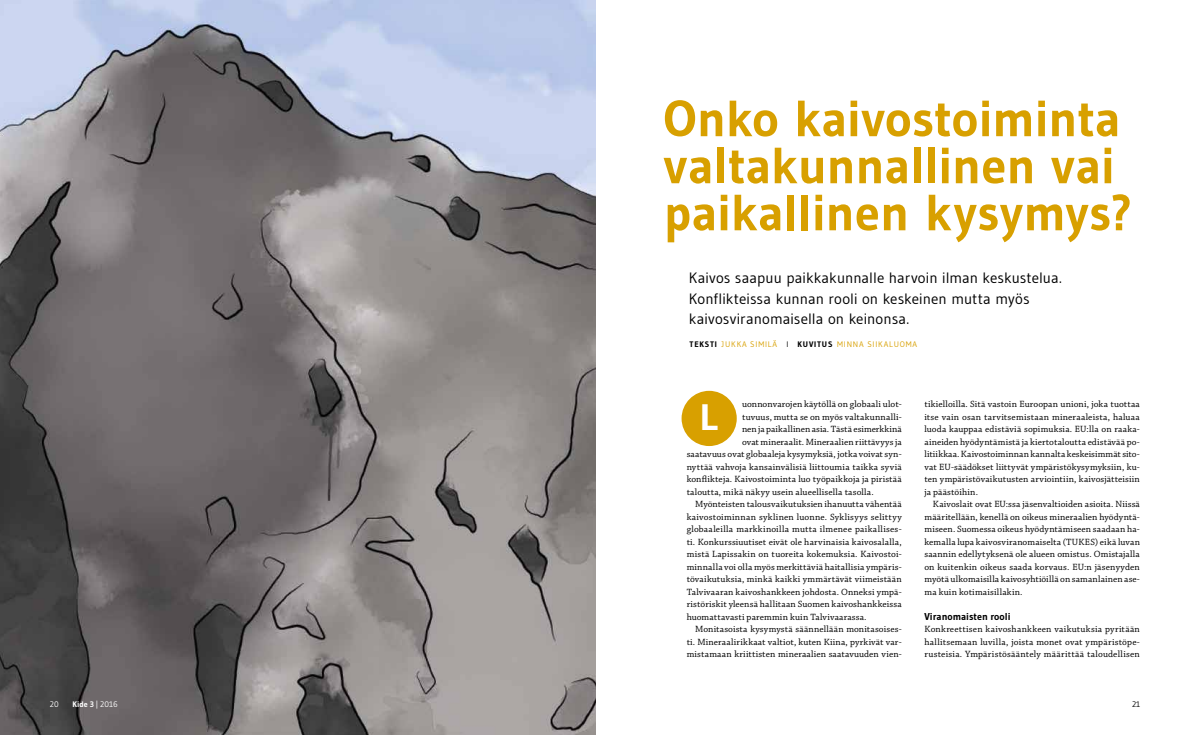
<style>
.page{position:relative;width:1191px;height:735px;background:#fff}
.page>*{position:absolute;margin:0;border:0;box-sizing:border-box;transform-origin:0 0}
.t1{font:67.2px "Chaparral Pro";color:#fff}
.t2{font:700 50.7px/47px "Gudea";letter-spacing:-.005em;color:#d8a000}
.t3{font:700 36.8px "Gudea";color:#fff}
.t4{font:15px/20px "Gudea";letter-spacing:.005em;color:#000}
.t5{font:700 10px "Gudea";color:#000}
.t6{font:9.5px/12.5px "Chaparral Pro";letter-spacing:.02em;color:#000;text-align:justify}
.t7{font:8px "Gudea";letter-spacing:.1em;color:#d8a000}
.t8{font:700 8px "Gudea";color:#fff}
.t9{font:8px "Gudea";color:#fff}
.t10{font:8px "Gudea";color:#000}
.s1{font-weight:700;color:#000}
.s2{color:#000}
.s3{font-weight:400}
</style>
<div class="page">
<div style="left:681px;top:390px;width:55px;height:56px;background:#d8a000;border-radius:50%"></div>
<img style="left:0;top:0;width:595px;height:734px">
<h2 class="t2" style="left:663px;top:95px;width:470px">Onko kaivostoiminta valtakunnallinen vai paikallinen kysymys?</h2>
<h3 class="t4" style="left:689px;top:268px;width:374px">Kaivos saapuu paikkakunnalle harvoin ilman keskustelua.<br>Konflikteissa kunnan rooli on keskeinen mutta myös kaivosviranomaisella on keinonsa.</h3>
<p class="t7" style="left:689px;top:339px;width:229px"><span class="s1">TEKSTI</span> JUKKA SIMILÄ <span class="s2">I</span> <span class="s1">KUVITUS</span> MINNA SIIKALUOMA</p>
<p class="t6" style="left:742px;top:398px;width:161px">uonnonvarojen käytöllä on globaali ulot-</p>
<p class="t6" style="left:742px;top:410px;width:161px">tuvuus, mutta se on myös valtakunnalli-</p>
<p class="t6" style="left:742px;top:423px;width:161px">nen ja paikallinen asia. Tästä esimerkkinä</p>
<p class="t6" style="left:742px;top:435px;width:161px">ovat mineraalit. Mineraalien riittävyys ja</p>
<p class="t6" style="left:686px;top:448px;width:216px">saatavuus ovat globaaleja kysymyksiä, jotka voivat syn-</p>
<p class="t6" style="left:686px;top:460px;width:217px">nyttää vahvoja kansainvälisiä liittoumia taikka syviä</p>
<p class="t6" style="left:686px;top:473px;width:216px">konflikteja. Kaivostoiminta luo työpaikkoja ja piristää</p>
<p class="t6" style="left:686px;top:485px;width:188px">taloutta, mikä näkyy usein alueellisella tasolla.</p>
<p class="t6" style="left:695px;top:498px;width:208px">Myönteisten talousvaikutuksien ihanuutta vähentää</p>
<p class="t6" style="left:686px;top:510px;width:216px">kaivostoiminnan syklinen luonne. Syklisyys selittyy</p>
<p class="t6" style="left:686px;top:523px;width:216px">globaaleilla markkinoilla mutta ilmenee paikallises-</p>
<p class="t6" style="left:686px;top:535px;width:216px">ti. Konkurssiuutiset eivät ole harvinaisia kaivosalalla,</p>
<p class="t6" style="left:686px;top:548px;width:216px">mistä Lapissakin on tuoreita kokemuksia. Kaivostoi-</p>
<p class="t6" style="left:686px;top:560px;width:216px">minnalla voi olla myös merkittäviä haitallisia ympäris-</p>
<p class="t6" style="left:686px;top:573px;width:216px">tövaikutuksia, minkä kaikki ymmärtävät viimeistään</p>
<p class="t6" style="left:686px;top:585px;width:216px">Talvivaaran kaivoshankkeen johdosta. Onneksi ympä-</p>
<p class="t6" style="left:686px;top:598px;width:216px">ristöriskit yleensä hallitaan Suomen kaivoshankkeissa</p>
<p class="t6" style="left:686px;top:610px;width:181px">huomattavasti paremmin kuin Talvivaarassa.</p>
<p class="t6" style="left:695px;top:623px;width:208px">Monitasoista kysymystä säännellään monitasoises-</p>
<p class="t6" style="left:686px;top:635px;width:216px">ti. Mineraalirikkaat valtiot, kuten Kiina, pyrkivät var-</p>
<p class="t6" style="left:686px;top:648px;width:216px">mistamaan kriittisten mineraalien saatavuuden vien-</p>
<h3 class="t3" style="left:700px;top:394px;width:19px">L</h3>
<h1 class="t1" style="left:706px;top:386px;width:37px">u</h1>
<p class="t6" style="left:924px;top:398px;width:217px">tikielloilla. Sitä vastoin Euroopan unioni, joka tuottaa itse vain osan tarvitsemistaan mineraaleista, haluaa luoda kauppaa edistäviä sopimuksia. EU:lla on raaka&shy;aineiden hyödyntämistä ja kiertotaloutta edistävää po&shy;litiikkaa. Kaivostoiminnan kannalta keskeisimmät sito&shy;vat EU-säädökset liittyvät ympäristökysymyksiin, ku&shy;ten ympäristövaikutusten arviointiin, kaivosjätteisiin ja päästöihin.</p>
<p class="t6" style="left:924px;top:498px;width:217px;text-indent:9px">Kaivoslait ovat EU:ssa jäsenvaltioiden asioita. Niissä määritellään, kenellä on oikeus mineraalien hyödyntä&shy;miseen. Suomessa oikeus hyödyntämiseen saadaan ha&shy;kemalla lupa kaivosviranomaiselta (TUKES) eikä luvan saannin edellytyksenä ole alueen omistus. Omistajalla on kuitenkin oikeus saada korvaus. EU:n jäsenyyden myötä ulkomaisilla kaivosyhtiöillä on samanlainen ase&shy;ma kuin kotimaisillakin.</p>
<p class="t5" style="left:924px;top:610px;width:88px">Viranomaisten rooli</p>
<p class="t6" style="left:924px;top:623px;width:217px">Konkreettisen kaivoshankkeen vaikutuksia pyritään hallitsemaan luvilla, joista monet ovat ympäristöpe&shy;rusteisia. Ympäristösääntely määrittää taloudellisen</p>
<p class="t9" style="left:50px;top:698px;width:10px">20</p>
<p class="t8" style="left:73px;top:698px;width:47px">Kide 3 <span class="s3">| 2016</span></p>
<p class="t10" style="left:1132px;top:698px;width:10px">21</p>
</div>
